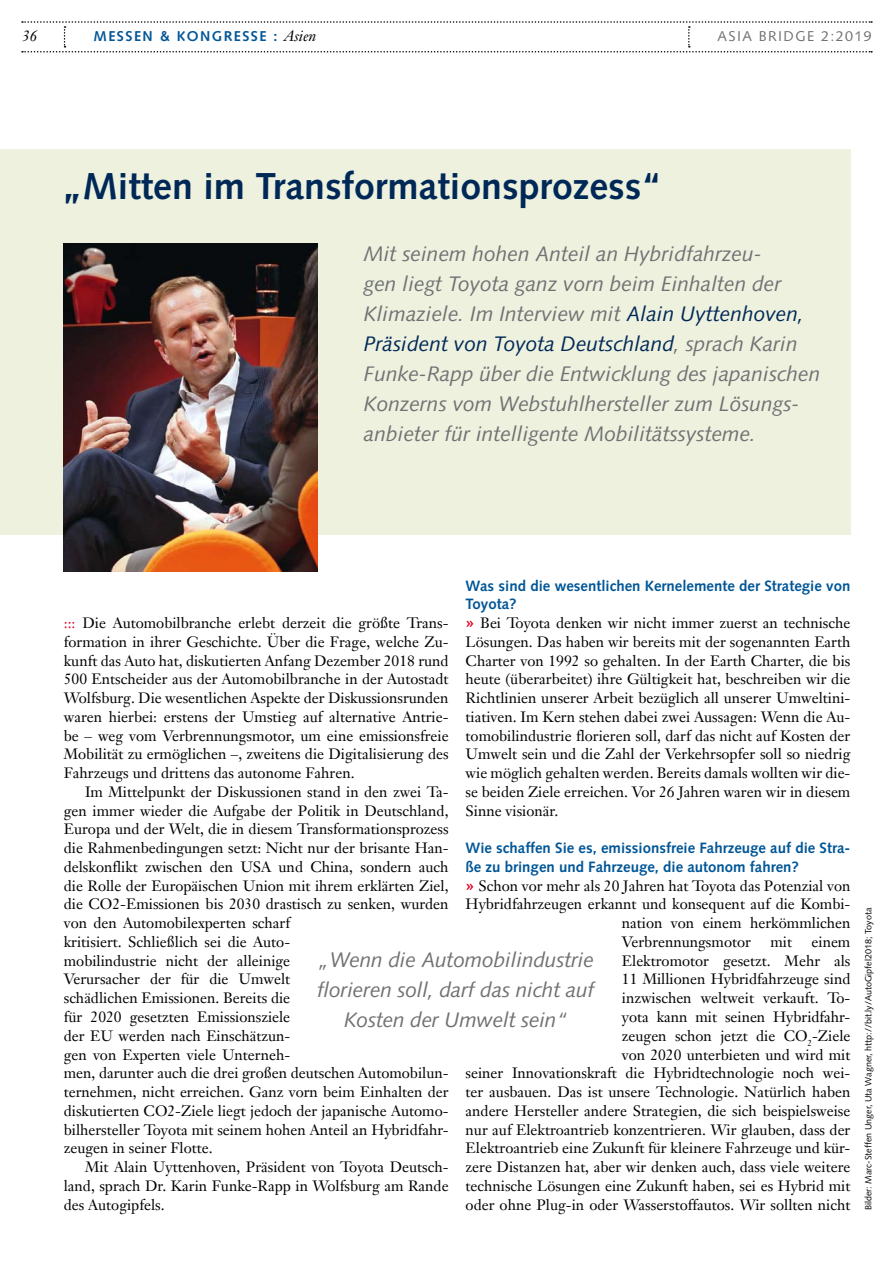
<style>
.page{position:relative;width:893px;height:1263px;background:#fff}
.page>*{position:absolute;margin:0;border:0;box-sizing:border-box;transform-origin:0 0}
.t1{font:700 37.5px "Syntax";color:#002857}
.t2{font:italic 21px/30px "Syntax";color:#707173;text-align:center}
.t3{font:15px/18.8px "Janson Text";color:#000;text-align:justify}
.t4{font:700 15px/18.8px "Syntax";color:#005697}
.t5{font:italic 15px "Janson Text";color:#000}
.t6{font:700 14.25px "Syntax";letter-spacing:.1em;color:#005697}
.t7{font:14.25px "Syntax";letter-spacing:.1em;color:#707173}
.t8{font:9px "Syntax";color:#000}
.s1{font-family:"Janson Text";font-weight:400;font-style:italic;font-size:15px;color:#000}
.s2{color:#002857}
.s3{font-family:"Syntax";font-weight:700;font-size:16.5px;color:#e20026}
.s4{color:#e20026}
</style>
<div class="page">
<div style="left:0;top:149px;width:850px;height:385px;background:#edf1de"></div>
<img style="left:64px;top:244px;width:253px;height:328px">
<svg style="left:22px;top:21px;width:850px;height:32px"></svg>
<p class="t5" style="left:22px;top:27px;width:17px">36</p>
<p class="t6" style="left:94px;top:28px;width:224px">messen &amp; kongresse : <span class="s1">Asien</span></p>
<p class="t7" style="left:718px;top:28px;width:156px">ASIA BRIDGE 2:2019</p>
<h1 class="t1" style="left:62px;top:165px;width:602px">„Mitten im Transformationsprozess“</h1>
<p class="t2" style="left:364px;top:238px;width:458px;text-align:left">Mit seinem hohen Anteil an Hybridfahrzeu-<br>gen liegt Toyota ganz vorn beim Einhalten der Klimaziele. Im Interview mit <span class="s2">Alain Uyttenhoven, Präsident von Toyota Deutschland</span>, sprach Karin Funke-Rapp über die Entwicklung des japanischen Konzerns vom Webstuhlhersteller zum Lösungs&shy;anbieter für intelligente Mobilitätssysteme.</p>
<p class="t4" style="left:466px;top:576px;width:386px">Was sind die wesentlichen Kernelemente der Strategie von<br>Toyota?</p>
<p class="t3" style="left:466px;top:613px;width:386px"><span class="s3">»</span> Bei Toyota denken wir nicht immer zuerst an technische Lösungen. Das haben wir bereits mit der sogenannten Earth Charter von 1992 so gehalten. In der Earth Charter, die bis heute (überarbeitet) ihre Gültigkeit hat, beschreiben wir die Richtlinien unserer Arbeit bezüglich all unserer Umweltini&shy;tiativen. Im Kern stehen dabei zwei Aussagen: Wenn die Au&shy;tomobilindustrie florieren soll, darf das nicht auf Kosten der Umwelt sein und die Zahl der Verkehrsopfer soll so niedrig wie möglich gehalten werden. Bereits damals wollten wir die&shy;se beiden Ziele erreichen. Vor 26 Jahren waren wir in diesem Sinne visionär.</p>
<p class="t4" style="left:466px;top:839px;width:386px">Wie schaffen Sie es, emissionsfreie Fahrzeuge auf die Stra&shy;ße zu bringen und Fahrzeuge, die autonom fahren?</p>
<p class="t3" style="left:466px;top:876px;width:386px"><span class="s3">»</span> Schon vor mehr als 20 Jahren hat Toyota das Potenzial von</p>
<p class="t3" style="left:466px;top:895px;width:386px">Hybridfahrzeugen erkannt und konsequent auf die Kombi-</p>
<p class="t3" style="left:622px;top:913px;width:230px">nation von einem herkömmlichen</p>
<p class="t3" style="left:622px;top:932px;width:131px">Verbrennungsmotor</p>
<p class="t3" style="left:770px;top:932px;width:23px">mit</p>
<p class="t3" style="left:64px;top:613px;width:386px"><span class="s4">:::</span> Die Automobilbranche erlebt derzeit die größte Trans&shy;formation in ihrer Geschichte. Über die Frage, welche Zu&shy;kunft das Auto hat, diskutierten Anfang Dezember 2018 rund 500 Entscheider aus der Automobilbranche in der Autostadt Wolfsburg. Die wesentlichen Aspekte der Diskussionsrunden waren hierbei: erstens der Umstieg auf alternative Antrie&shy;be – weg vom Verbrennungsmotor, um eine emissionsfreie Mobilität zu ermöglichen –, zweitens die Digitalisierung des Fahrzeugs und drittens das autonome Fahren.</p>
<p class="t3" style="left:64px;top:782px;width:386px;text-align:left;text-indent:21px">Im Mittelpunkt der Diskussionen stand in den zwei Ta&shy;gen immer wieder die Aufgabe der Politik in Deutschland, Europa und der Welt, die in diesem Transformationsprozess die Rahmenbedingungen setzt: Nicht nur der brisante Han&shy;delskonflikt zwischen den USA und China, sondern auch die Rolle der Europäischen Union mit ihrem erklärten Ziel, die CO2-Emissionen bis 2030 drastisch zu senken, wurden von den Automobilexperten scharf<br>kritisiert. Schließlich sei die Auto-<br>mobilindustrie nicht der alleinige<br>Verursacher der für die Umwelt<br>schädlichen Emissionen. Bereits die<br>für 2020 gesetzten Emissionsziele<br>der EU werden nach Einschätzun-<br>gen von Experten viele Unterneh-<br>men, darunter auch die drei großen deutschen Automobilun&shy;ternehmen, nicht erreichen. Ganz vorn beim Einhalten der diskutierten CO2-Ziele liegt jedoch der japanische Automo&shy;bilhersteller Toyota mit seinem hohen Anteil an Hybridfahr&shy;zeugen in seiner Flotte.</p>
<p class="t3" style="left:64px;top:1157px;width:386px;text-indent:21px">Mit Alain Uyttenhoven, Präsident von Toyota Deutsch&shy;land, sprach Dr. Karin Funke-Rapp in Wolfsburg am Rande des Autogipfels.</p>
<p class="t3" style="left:466px;top:932px;width:386px;text-align:right">einem<br>Elektromotor gesetzt. Mehr als<br>11 Millionen Hybridfahrzeuge sind<br>inzwischen weltweit verkauft. To-<br>yota kann mit seinen Hybridfahr-<br>zeugen schon jetzt die CO<sub>2</sub>-Ziele<br>von 2020 unterbieten und wird mit<br>seiner Innovationskraft die Hybridtechnologie noch wei&shy;ter ausbauen. Das ist unsere Technologie. Natürlich haben andere Hersteller andere Strategien, die sich beispielsweise nur auf Elektroantrieb konzentrieren. Wir glauben, dass der Elektroantrieb eine Zukunft für kleinere Fahrzeuge und kür&shy;zere Distanzen hat, aber wir denken auch, dass viele weitere technische Lösungen eine Zukunft haben, sei es Hybrid mit oder ohne Plug-in oder Wasserstoffautos. Wir sollten nicht</p>
<h2 class="t2" style="left:318px;top:944px;width:278px">„Wenn die Automobilindustrie florieren soll, darf das nicht auf<br>Kosten der Umwelt sein“</h2>
<p class="t8" style="left:863px;top:1210px;width:304px;rotate:-90deg">Bilder: Marc-Steffen Unger, Uta Wagner, http://bit.ly/AutoGipfel2018; Toyota</p>
</div>
